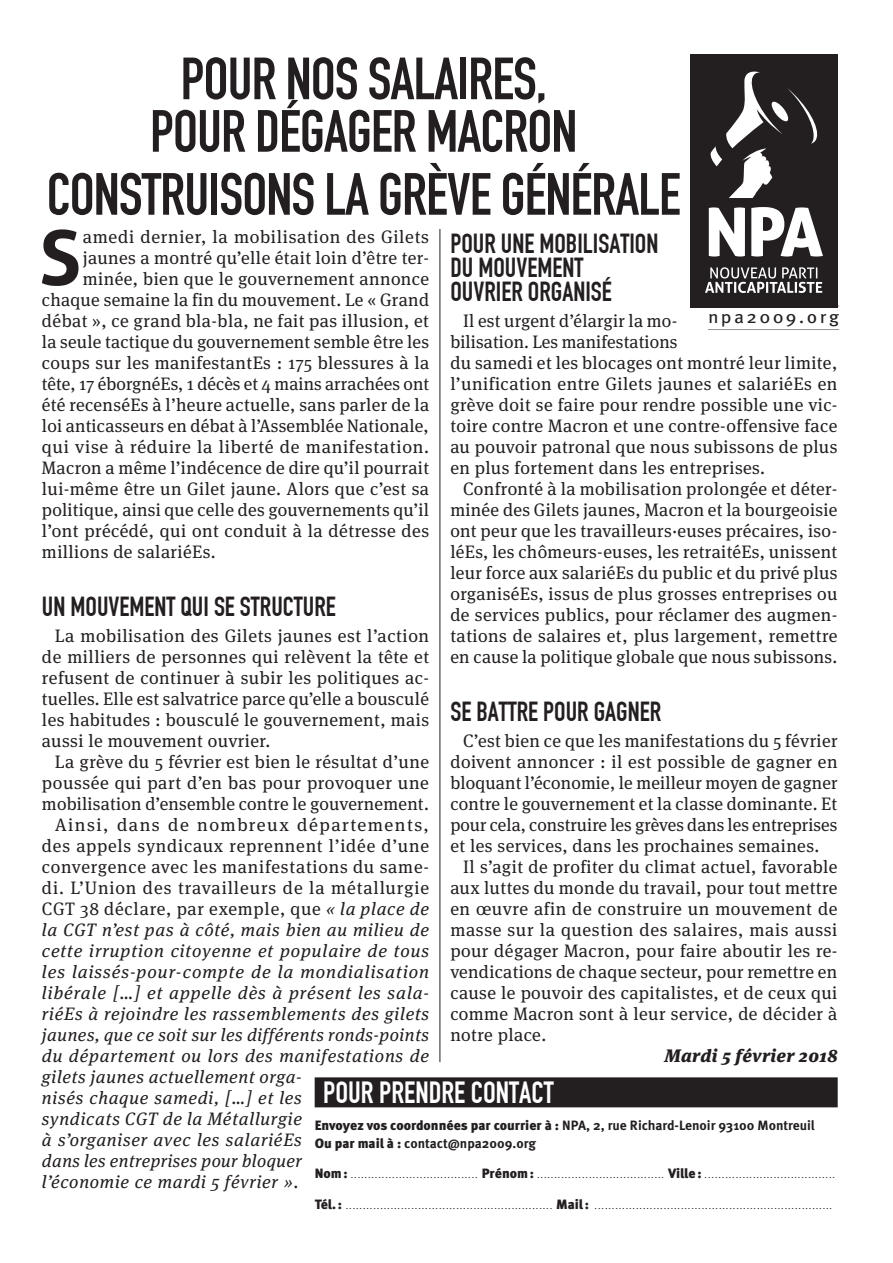
<style>
.page{position:relative;width:893px;height:1263px;background:#fff}
.page>*{position:absolute;margin:0;border:0;box-sizing:border-box;transform-origin:0 0}
.Texte_courant_lettri{font:700 76.05px "Aller";color:#231f20}
.Titre_noir_long{font:58.5px "DIN Engschrift";letter-spacing:-.015em;color:#231f20}
.t1{font:30px "DIN Engschrift";color:#fff}
.Intertitre{font:27px/24px "DIN Engschrift";color:#231f20}
.Texte_courant{font:18px/21px "Meta Serif Pro";letter-spacing:.02em;color:#231f20;text-align:justify}
.Texte_courant-2{font:italic 18px/21px "Meta Serif Pro";letter-spacing:.045em;color:#231f20}
.Texte_courant_lettri-2{font:18px "Meta Serif Pro";letter-spacing:.02em;color:#231f20}
.Date{font:italic 900 18px "Meta Serif Pro";letter-spacing:.025em;color:#231f20}
.t2{font:17.55px "Meta Pro";letter-spacing:.12em;color:#231f20;scale:1.1 1}
.t3{font:700 13.5px "Meta Pro";color:#231f20}
.t4{font:9px "Meta Pro";color:#231f20}
.s1{font-style:normal}
.s2{font-weight:900}
.s3{font-weight:900;font-size:13.5px}
</style>
<div class="page">
<hr style="left:440px;top:149px;width:1px;height:913px;background:#231f20">
<hr style="left:708px;top:305px;width:131px;height:1px;background:#939598">
<hr style="left:708px;top:329px;width:131px;height:1px;background:#939598">
<div style="left:690px;top:54px;width:148px;height:254px;background:#231f20"></div>
<svg style="left:710px;top:71px;width:108px;height:127px"></svg>
<svg style="left:709px;top:207px;width:36px;height:49px"></svg>
<svg style="left:751px;top:207px;width:72px;height:49px"></svg>
<svg style="left:705px;top:267px;width:117px;height:26px"></svg>
<div style="left:315px;top:1077px;width:523px;height:30px;background:#231f20"></div>
<p class="Titre_noir_long" style="left:181px;top:44px;width:368px">POUR NOS SALAIRES,</p>
<p class="Titre_noir_long" style="left:150px;top:97px;width:429px">POUR DÉGAGER MACRON</p>
<p class="Titre_noir_long" style="left:47px;top:160px;width:635px">CONSTRUISONS LA GRÈVE GÉNÉRALE</p>
<p class="Texte_courant_lettri" style="left:39px;top:211px;width:43px">S</p>
<p class="Texte_courant_lettri-2" style="left:83px;top:224px;width:348px">amedi dernier, la mobilisation des Gilets</p>
<p class="Intertitre" style="left:450px;top:232px;width:209px">POUR UNE MOBILISATION<br>DU MOUVEMENT<br>OUVRIER ORGANISÉ</p>
<p class="Texte_courant" style="left:450px;top:309px;width:389px;text-align:left;text-indent:13px">Il est urgent d’élargir la mo-<br>bilisation. Les manifestations<br>du samedi et les blocages ont montré leur limite, l’unification entre Gilets jaunes et salariéEs en grève doit se faire pour rendre possible une vic&shy;toire contre Macron et une contre-offensive face au pouvoir patronal que nous subissons de plus en plus fortement dans les entreprises.</p>
<p class="Texte_courant" style="left:450px;top:477px;width:389px;text-indent:13px">Confronté à la mobilisation prolongée et déter&shy;minée des Gilets jaunes, Macron et la bourgeoisie ont peur que les travailleurs·euses précaires, iso&shy;léEs, les chômeurs-euses, les retraitéEs, unissent leur force aux salariéEs du public et du privé plus organiséEs, issus de plus grosses entreprises ou de services publics, pour réclamer des augmen&shy;tations de salaires et, plus largement, remettre en cause la politique globale que nous subissons.</p>
<p class="Intertitre" style="left:450px;top:699px;width:212px">SE BATTRE POUR GAGNER</p>
<p class="Texte_courant" style="left:450px;top:729px;width:389px;text-indent:13px">C’est bien ce que les manifestations du 5 février doivent annoncer : il est possible de gagner en bloquant l’économie, le meilleur moyen de gagner contre le gouvernement et la classe dominante. Et pour cela, construire les grèves dans les entreprises et les services, dans les prochaines semaines.</p>
<p class="Texte_courant" style="left:450px;top:855px;width:389px;text-indent:13px">Il s’agit de profiter du climat actuel, favorable aux luttes du monde du travail, pour tout mettre en œuvre afin de construire un mouvement de masse sur la question des salaires, mais aussi pour dégager Macron, pour faire aboutir les re&shy;vendications de chaque secteur, pour remettre en cause le pouvoir des capitalistes, et de ceux qui comme Macron sont à leur service, de décider à notre place.</p>
<p class="Date" style="left:664px;top:1041px;width:175px">Mardi 5 février 2018</p>
<p class="Texte_courant_lettri-2" style="left:83px;top:245px;width:348px">jaunes a montré qu’elle était loin d’être ter-</p>
<p class="Texte_courant_lettri-2" style="left:83px;top:266px;width:348px">minée, bien que le gouvernement annonce</p>
<p class="Texte_courant_lettri-2" style="left:42px;top:287px;width:389px">chaque semaine la fin du mouvement. Le « Grand</p>
<p class="Texte_courant_lettri-2" style="left:42px;top:308px;width:389px">débat », ce grand bla-bla, ne fait pas illusion, et</p>
<p class="Texte_courant_lettri-2" style="left:42px;top:329px;width:389px">la seule tactique du gouvernement semble être les</p>
<p class="Texte_courant_lettri-2" style="left:42px;top:350px;width:389px">coups sur les manifestantEs : 175 blessures à la</p>
<p class="Texte_courant_lettri-2" style="left:42px;top:371px;width:389px">tête, 17 éborgnéEs, 1 décès et 4 mains arrachées ont</p>
<p class="Texte_courant_lettri-2" style="left:42px;top:392px;width:389px">été recenséEs à l’heure actuelle, sans parler de la</p>
<p class="Texte_courant_lettri-2" style="left:42px;top:413px;width:388px">loi anticasseurs en débat à l’Assemblée Nationale,</p>
<p class="Texte_courant_lettri-2" style="left:42px;top:434px;width:389px">qui vise à réduire la liberté de manifestation.</p>
<p class="Texte_courant_lettri-2" style="left:42px;top:455px;width:389px">Macron a même l’indécence de dire qu’il pourrait</p>
<p class="Texte_courant_lettri-2" style="left:42px;top:476px;width:389px">lui-même être un Gilet jaune. Alors que c’est sa</p>
<p class="Texte_courant_lettri-2" style="left:42px;top:497px;width:389px">politique, ainsi que celle des gouvernements qu’il</p>
<p class="Texte_courant_lettri-2" style="left:42px;top:518px;width:389px">l’ont précédé, qui ont conduit à la détresse des</p>
<p class="Texte_courant_lettri-2" style="left:42px;top:539px;width:175px">millions de salariéEs.</p>
<p class="Intertitre" style="left:42px;top:594px;width:295px">UN MOUVEMENT QUI SE STRUCTURE</p>
<p class="Texte_courant" style="left:42px;top:624px;width:389px;text-indent:13px">La mobilisation des Gilets jaunes est l’action de milliers de personnes qui relèvent la tête et refusent de continuer à subir les politiques ac&shy;tuelles. Elle est salvatrice parce qu’elle a bousculé les habitudes : bousculé le gouvernement, mais aussi le mouvement ouvrier.</p>
<p class="Texte_courant" style="left:42px;top:750px;width:389px;text-indent:13px">La grève du 5 février est bien le résultat d’une poussée qui part d’en bas pour provoquer une mobilisation d’ensemble contre le gouvernement.</p>
<p class="Texte_courant-2" style="left:42px;top:813px;width:389px;text-indent:13px"><span class="s1">Ainsi, dans de nombreux départements, des appels syndicaux reprennent l’idée d’une convergence avec les manifestations du same&shy;di. L’Union des travailleurs de la métallurgie CGT 38 déclare, par exemple, que</span> « la place de la CGT n’est pas à côté, mais bien au milieu de cette irruption citoyenne et populaire de tous les laissés-pour-compte de la mondialisation libérale […] et appelle dès à présent les sala&shy;riéEs à rejoindre les rassemblements des gilets jaunes, que ce soit sur les différents ronds-points du département ou lors des manifestations de gilets jaunes actuellement orga-<br>nisés chaque samedi, […] et les<br>syndicats CGT de la Métallurgie<br>à s’organiser avec les salariéEs<br>dans les entreprises pour bloquer<br>l’économie ce mardi 5 février »<span class="s1">.</span></p>
<p class="t2" style="left:708px;top:306px;width:121px">npa2009.org</p>
<p class="t1" style="left:323px;top:1075px;width:232px">POUR PRENDRE CONTACT</p>
<p class="t3" style="left:315px;top:1116px;width:502px"><span class="s2">Envoyez vos coordonnées par courrier à :</span> NPA, 2, rue Richard-Lenoir 93100 Montreuil</p>
<p class="t3" style="left:315px;top:1134px;width:223px"><span class="s2">Ou par mail à :</span> contact@npa2009.org</p>
<p class="t4" style="left:315px;top:1169px;width:522px"><span class="s3">Nom:</span> ..................................... <span class="s3">Prénom:</span> ..................................... <span class="s3">Ville:</span> ......................................</p>
<p class="t4" style="left:315px;top:1200px;width:519px"><span class="s3">Tél.:</span> ............................................................ <span class="s3">Mail:</span> .....................................................................</p>
</div>
